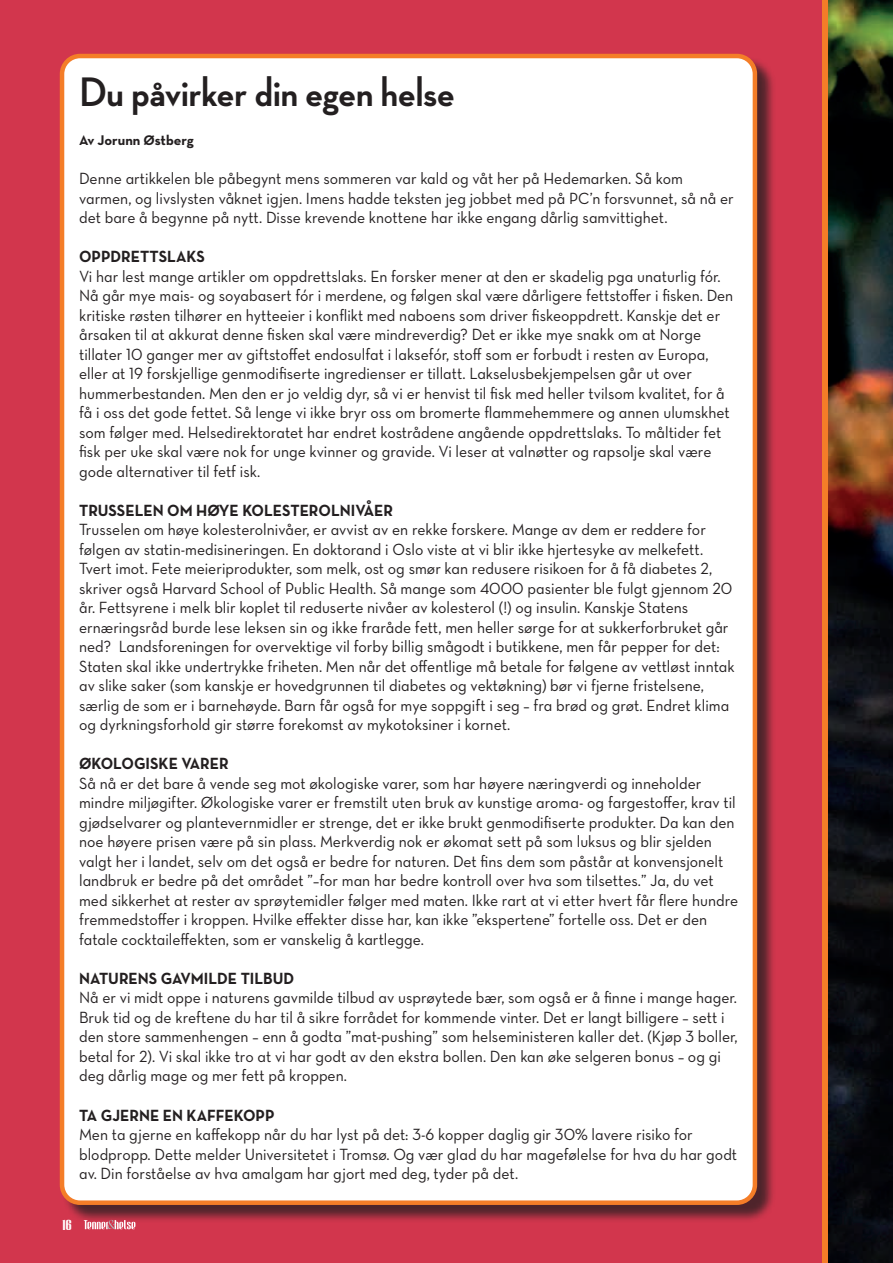
<style>
.page{position:relative;width:893px;height:1263px;background:#fff}
.page>*{position:absolute;margin:0;border:0;box-sizing:border-box;transform-origin:0 0}
.t1{font:700 42px "Neutra Disp";color:#231f20}
.t2{font:16.5px/19.5px "Neutra Text Book Alt";color:#231f20;scale:.95 1}
.t3{font:700 16.5px "Neutra Text";color:#231f20;scale:.95 1}
.t4{font:700 14.25px "Neutra Text";color:#231f20}
.t5{font:13.05px "Mabella";color:#fff;scale:1.15 1}
</style>
<div class="page">
<div style="left:814px;top:0;width:49px;height:1263px;background:#f47d28"></div>
<div style="left:0;top:0;width:822px;height:1263px;background:#d2364d"></div>
<img style="left:828px;top:0;width:65px;height:1263px">
<div style="left:62px;top:56px;width:714px;height:1168px;background:#231f20;opacity:.75"></div>
<div style="left:62px;top:56px;width:693px;height:1147px;background:#fff;border-radius:18px"></div>
<div style="left:60px;top:54px;width:697px;height:1151px;border:4px solid #f47d28;border-radius:18px"></div>
<svg style="left:84px;top:1220px;width:51px;height:9px"></svg>
<h1 class="t1" style="left:79px;top:69px;width:377px">Du påvirker din egen helse</h1>
<p class="t4" style="left:79px;top:131px;width:116px">Av Jorunn Østberg</p>
<p class="t2" style="left:79px;top:169px;width:691px">Denne artikkelen ble påbegynt mens sommeren var kald og våt her på Hedemarken. Så kom varmen, og livslysten våknet igjen. Imens hadde teksten jeg jobbet med på PC’n forsvunnet, så nå er det bare å begynne på nytt. Disse krevende knottene har ikke engang dårlig samvittighet.</p>
<p class="t3" style="left:79px;top:246px;width:134px">OPPDRETTSLAKS</p>
<p class="t2" style="left:79px;top:266px;width:690px">Vi har lest mange artikler om oppdrettslaks. En forsker mener at den er skadelig pga unaturlig fór.<br>Nå går mye mais- og soyabasert fór i merdene, og følgen skal være dårligere fettstoffer i fisken. Den kritiske røsten tilhører en hytteeier i konflikt med naboens som driver fiskeoppdrett. Kanskje det er årsaken til at akkurat denne fisken skal være mindreverdig? Det er ikke mye snakk om at Norge tillater 10 ganger mer av giftstoffet endosulfat i laksefór, stoff som er forbudt i resten av Europa, eller at 19 forskjellige genmodifiserte ingredienser er tillatt. Lakselusbekjempelsen går ut over hummerbestanden. Men den er jo veldig dyr, så vi er henvist til fisk med heller tvilsom kvalitet, for å få i oss det gode fettet. Så lenge vi ikke bryr oss om bromerte flammehemmere og annen ulumskhet som følger med. Helsedirektoratet har endret kostrådene angående oppdrettslaks. To måltider fet fisk per uke skal være nok for unge kvinner og gravide. Vi leser at valnøtter og rapsolje skal være gode alternativer til fetf isk.</p>
<p class="t3" style="left:79px;top:500px;width:332px">TRUSSELEN OM HØYE KOLESTEROLNIVÅER</p>
<p class="t2" style="left:79px;top:520px;width:692px">Trusselen om høye kolesterolnivåer, er avvist av en rekke forskere. Mange av dem er reddere for følgen av statin-medisineringen. En doktorand i Oslo viste at vi blir ikke hjertesyke av melkefett.<br>Tvert imot. Fete meieriprodukter, som melk, ost og smør kan redusere risikoen for å få diabetes 2, skriver også Harvard School of Public Health. Så mange som 4000 pasienter ble fulgt gjennom 20 år. Fettsyrene i melk blir koplet til reduserte nivåer av kolesterol (!) og insulin. Kanskje Statens ernæringsråd burde lese leksen sin og ikke fraråde fett, men heller sørge for at sukkerforbruket går ned? Landsforeningen for overvektige vil forby billig smågodt i butikkene, men får pepper for det:<br>Staten skal ikke undertrykke friheten. Men når det offentlige må betale for følgene av vettløst inntak av slike saker (som kanskje er hovedgrunnen til diabetes og vektøkning) bør vi fjerne fristelsene, særlig de som er i barnehøyde. Barn får også for mye soppgift i seg – fra brød og grøt. Endret klima og dyrkningsforhold gir større forekomst av mykotoksiner i kornet.</p>
<p class="t3" style="left:79px;top:753px;width:159px">ØKOLOGISKE VARER</p>
<p class="t2" style="left:79px;top:773px;width:695px">Så nå er det bare å vende seg mot økologiske varer, som har høyere næringverdi og inneholder mindre miljøgifter. Økologiske varer er fremstilt uten bruk av kunstige aroma- og fargestoffer, krav til gjødselvarer og plantevernmidler er strenge, det er ikke brukt genmodifiserte produkter. Da kan den noe høyere prisen være på sin plass. Merkverdig nok er økomat sett på som luksus og blir sjelden valgt her i landet, selv om det også er bedre for naturen. Det fins dem som påstår at konvensjonelt landbruk er bedre på det området ”–for man har bedre kontroll over hva som tilsettes.” Ja, du vet med sikkerhet at rester av sprøytemidler følger med maten. Ikke rart at vi etter hvert får flere hundre fremmedstoffer i kroppen. Hvilke effekter disse har, kan ikke ”ekspertene” fortelle oss. Det er den fatale cocktaileffekten, som er vanskelig å kartlegge.</p>
<p class="t3" style="left:79px;top:968px;width:228px">NATURENS GAVMILDE TILBUD</p>
<p class="t2" style="left:79px;top:988px;width:695px">Nå er vi midt oppe i naturens gavmilde tilbud av usprøytede bær, som også er å finne i mange hager.<br>Bruk tid og de kreftene du har til å sikre forrådet for kommende vinter. Det er langt billigere – sett i den store sammenhengen – enn å godta ”mat-pushing” som helseministeren kaller det. (Kjøp 3 boller, betal for 2). Vi skal ikke tro at vi har godt av den ekstra bollen. Den kan øke selgeren bonus – og gi deg dårlig mage og mer fett på kroppen.</p>
<p class="t3" style="left:79px;top:1104px;width:207px">TA GJERNE EN KAFFEKOPP</p>
<p class="t2" style="left:79px;top:1124px;width:694px">Men ta gjerne en kaffekopp når du har lyst på det: 3-6 kopper daglig gir 30% lavere risiko for blodpropp. Dette melder Universitetet i Tromsø. Og vær glad du har magefølelse for hva du har godt av. Din forståelse av hva amalgam har gjort med deg, tyder på det.</p>
<p class="t5" style="left:63px;top:1218px;width:9px">16</p>
</div>
